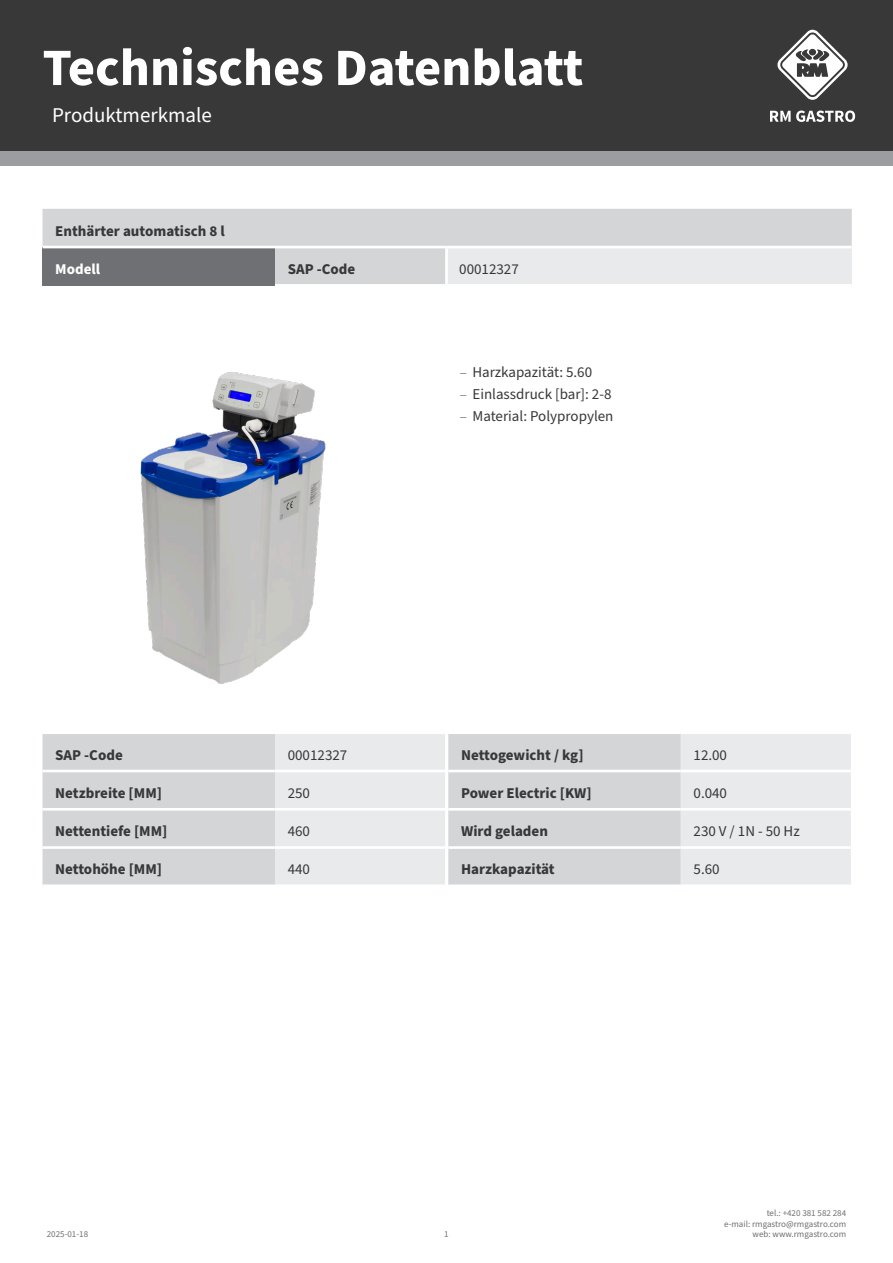
<style>
.page{position:relative;width:893px;height:1263px;background:#fff}
.page>*{position:absolute;margin:0;border:0;box-sizing:border-box;transform-origin:0 0}
.t1{font:700 52.5px "Source Sans Pro";color:#fff}
.kapitola{font:21px "Source Sans Pro";color:#fff}
.tabulka_-_text{font:700 15px "Source Sans Pro";color:#383839}
.tabulka_-_text-2{font:15px "Source Sans Pro";color:#383839}
.tabulka_-_text-3{font:700 15px "Source Sans Pro";color:#fff}
.t2{font:9px/10.8px "Source Sans Pro";color:#6f7073;text-align:right}
.s1{font-weight:300}
</style>
<div class="page">
<div style="left:0;top:0;width:893px;height:166px;background:#9b9da0"></div>
<div style="left:0;top:0;width:893px;height:151px;background:#383839"></div>
<svg style="left:777px;top:30px;width:71px;height:70px"></svg>
<svg style="left:770px;top:111px;width:85px;height:11px"></svg>
<img style="left:140px;top:372px;width:186px;height:312px">
<svg style="left:43px;top:734px;width:808px;height:151px;background:#dedfe0"></svg>
<hr style="left:448px;top:770px;width:233px;height:2px;background:#fff">
<hr style="left:681px;top:770px;width:170px;height:2px;background:#fff">
<hr style="left:448px;top:808px;width:233px;height:2px;background:#fff">
<hr style="left:681px;top:808px;width:170px;height:2px;background:#fff">
<hr style="left:448px;top:846px;width:233px;height:3px;background:#fff">
<hr style="left:681px;top:846px;width:170px;height:3px;background:#fff">
<hr style="left:448px;top:884px;width:233px;height:3px;background:#fff">
<hr style="left:681px;top:884px;width:170px;height:3px;background:#fff">
<div style="left:43px;top:209px;width:809px;height:75px;background:#d4d5d7"></div>
<div style="left:43px;top:247px;width:232px;height:38px;background:#6f7073"></div>
<div style="left:446px;top:247px;width:406px;height:38px;background:#e9eaeb"></div>
<hr style="left:445px;top:248px;width:3px;height:36px;background:#fff">
<hr style="left:446px;top:284px;width:406px;height:3px;background:#fff">
<hr style="left:43px;top:246px;width:232px;height:2px;background:#fff">
<hr style="left:275px;top:246px;width:171px;height:2px;background:#fff">
<hr style="left:446px;top:246px;width:406px;height:2px;background:#fff">
<h1 class="t1" style="left:43px;top:32px;width:542px">Technisches Datenblatt</h1>
<p class="kapitola" style="left:52px;top:101px;width:161px">Produktmerkmale</p>
<p class="tabulka_-_text" style="left:55px;top:220px;width:171px">Enthärter automatisch 8 l</p>
<p class="tabulka_-_text-3" style="left:55px;top:259px;width:46px">Modell</p>
<p class="tabulka_-_text" style="left:288px;top:259px;width:69px">SAP -Code</p>
<p class="tabulka_-_text-2" style="left:459px;top:259px;width:61px">00012327</p>
<p class="tabulka_-_text-2" style="left:460px;top:362px;width:134px"><span class="s1">–</span> Harzkapazität: 5.60</p>
<p class="tabulka_-_text-2" style="left:460px;top:384px;width:153px"><span class="s1">–</span> Einlassdruck [bar]: 2-8</p>
<p class="tabulka_-_text-2" style="left:460px;top:406px;width:155px"><span class="s1">–</span> Material: Polypropylen</p>
<p class="tabulka_-_text" style="left:55px;top:744px;width:69px">SAP -Code</p>
<p class="tabulka_-_text-2" style="left:288px;top:744px;width:61px">00012327</p>
<p class="tabulka_-_text" style="left:55px;top:783px;width:108px">Netzbreite [MM]</p>
<p class="tabulka_-_text-2" style="left:288px;top:783px;width:24px">250</p>
<p class="tabulka_-_text" style="left:55px;top:821px;width:114px">Nettentiefe [MM]</p>
<p class="tabulka_-_text-2" style="left:288px;top:821px;width:24px">460</p>
<p class="tabulka_-_text" style="left:55px;top:859px;width:108px">Nettohöhe [MM]</p>
<p class="tabulka_-_text-2" style="left:288px;top:859px;width:24px">440</p>
<p class="tabulka_-_text" style="left:461px;top:744px;width:124px">Nettogewicht / kg]</p>
<p class="tabulka_-_text-2" style="left:693px;top:744px;width:35px">12.00</p>
<p class="tabulka_-_text" style="left:461px;top:783px;width:132px">Power Electric [KW]</p>
<p class="tabulka_-_text-2" style="left:693px;top:783px;width:35px">0.040</p>
<p class="tabulka_-_text" style="left:461px;top:821px;width:88px">Wird geladen</p>
<p class="tabulka_-_text-2" style="left:693px;top:821px;width:108px">230 V / 1N - 50 Hz</p>
<p class="tabulka_-_text" style="left:461px;top:859px;width:95px">Harzkapazität</p>
<p class="tabulka_-_text-2" style="left:693px;top:859px;width:28px">5.60</p>
<p class="t2" style="left:47px;top:1229px;width:43px">2025-01-18</p>
<p class="t2" style="left:444px;top:1229px;width:6px">1</p>
<p class="t2" style="left:724px;top:1208px;width:124px">tel.: +420 381 582 284<br>e-mail: rmgastro@rmgastro.com web: www.rmgastro.com</p>
</div>
